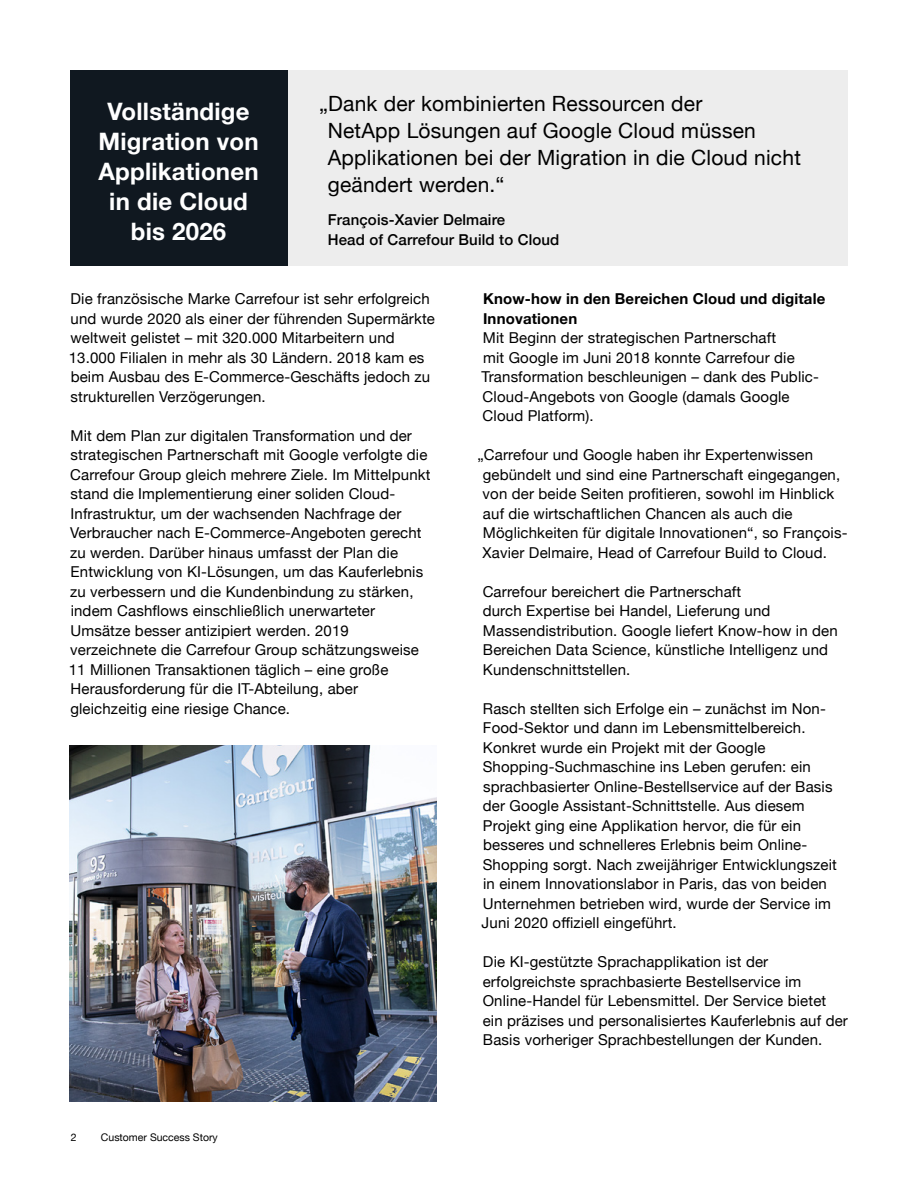
<style>
.page{position:relative;width:918px;height:1188px;background:#fff}
.page>*{position:absolute;margin:0;border:0;box-sizing:border-box;transform-origin:0 0}
.t1{font:700 24px/30px "Helvetica Neue";letter-spacing:.01em;color:#fff;text-align:center}
.t2{font:21px/27px "Helvetica Neue";letter-spacing:.01em;color:#000}
.t3{font:15px/19.5px "Helvetica Neue";letter-spacing:.01em;color:#000}
.t4{font:500 15px/19.5px "Helvetica Neue";letter-spacing:.01em;color:#000}
.t5{font:700 15px/19.5px "Helvetica Neue";letter-spacing:.01em;color:#000}
.t6{font:10.5px "Helvetica Neue";color:#000}
</style>
<div class="page">
<div style="left:287px;top:70px;width:561px;height:196px;background:#ededed"></div>
<div style="left:70px;top:70px;width:217px;height:196px;background:#101820"></div>
<img style="left:70px;top:745px;width:367px;height:357px">
<h1 class="t1" style="left:98px;top:97px;width:162px">Vollständige<br>Migration von<br>Applikationen in die Cloud bis 2026</h1>
<h2 class="t2" style="left:328px;top:91px;width:475px;text-indent:-9px">„Dank der kombinierten Ressourcen der<br>NetApp Lösungen auf Google Cloud müssen Applikationen bei der Migration in die Cloud nicht geändert werden.“</h2>
<p class="t4" style="left:328px;top:209px;width:233px">François-Xavier Delmaire<br>Head of Carrefour Build to Cloud</p>
<p class="t3" style="left:69px;top:290px;width:368px">Die französische Marke Carrefour ist sehr erfolgreich und wurde 2020 als einer der führenden Supermärkte weltweit gelistet – mit 320.000 Mitarbeitern und 13.000 Filialen in mehr als 30 Ländern. 2018 kam es beim Ausbau des E-Commerce-Geschäfts jedoch zu strukturellen Verzögerungen.</p>
<p class="t3" style="left:69px;top:427px;width:363px">Mit dem Plan zur digitalen Transformation und der strategischen Partnerschaft mit Google verfolgte die Carrefour Group gleich mehrere Ziele. Im Mittelpunkt stand die Implementierung einer soliden Cloud-Infrastruktur, um der wachsenden Nachfrage der Verbraucher nach E-Commerce-Angeboten gerecht zu werden. Darüber hinaus umfasst der Plan die Entwicklung von KI-Lösungen, um das Kauferlebnis zu verbessern und die Kundenbindung zu stärken, indem Cashflows einschließlich unerwarteter Umsätze besser antizipiert werden. 2019 verzeichnete die Carrefour Group schätzungsweise 11 Millionen Transaktionen täglich – eine große Herausforderung für die IT-Abteilung, aber gleichzeitig eine riesige Chance.</p>
<p class="t6" style="left:71px;top:1129px;width:7px">2</p>
<p class="t6" style="left:101px;top:1130px;width:118px">Customer Success Story</p>
<p class="t5" style="left:483px;top:290px;width:344px">Know-how in den Bereichen Cloud und digitale<br>Innovationen</p>
<p class="t3" style="left:481px;top:329px;width:339px">Mit Beginn der strategischen Partnerschaft<br>mit Google im Juni 2018 konnte Carrefour die Transformation beschleunigen – dank des Public-Cloud-Angebots von Google (damals Google Cloud Platform).</p>
<p class="t3" style="left:483px;top:446px;width:366px;text-indent:-5px">„Carrefour und Google haben ihr Expertenwissen gebündelt und sind eine Partnerschaft eingegangen, von der beide Seiten profitieren, sowohl im Hinblick auf die wirtschaftlichen Chancen als auch die Möglichkeiten für digitale Innovationen“, so François-Xavier Delmaire, Head of Carrefour Build to Cloud.</p>
<p class="t3" style="left:483px;top:583px;width:357px">Carrefour bereichert die Partnerschaft<br>durch Expertise bei Handel, Lieferung und Massendistribution. Google liefert Know-how in den Bereichen Data Science, künstliche Intelligenz und Kundenschnittstellen.</p>
<p class="t3" style="left:482px;top:700px;width:357px">Rasch stellten sich Erfolge ein – zunächst im Non-Food-Sektor und dann im Lebensmittelbereich.<br>Konkret wurde ein Projekt mit der Google Shopping-Suchmaschine ins Leben gerufen: ein sprachbasierter Online-Bestellservice auf der Basis der Google Assistant-Schnittstelle. Aus diesem Projekt ging eine Applikation hervor, die für ein besseres und schnelleres Erlebnis beim Online-Shopping sorgt. Nach zweijähriger Entwicklungszeit in einem Innovationslabor in Paris, das von beiden Unternehmen betrieben wird, wurde der Service im Juni 2020 offiziell eingeführt.</p>
<p class="t3" style="left:483px;top:953px;width:367px">Die KI-gestützte Sprachapplikation ist der erfolgreichste sprachbasierte Bestellservice im Online-Handel für Lebensmittel. Der Service bietet ein präzises und personalisiertes Kauferlebnis auf der Basis vorheriger Sprachbestellungen der Kunden.</p>
</div>
